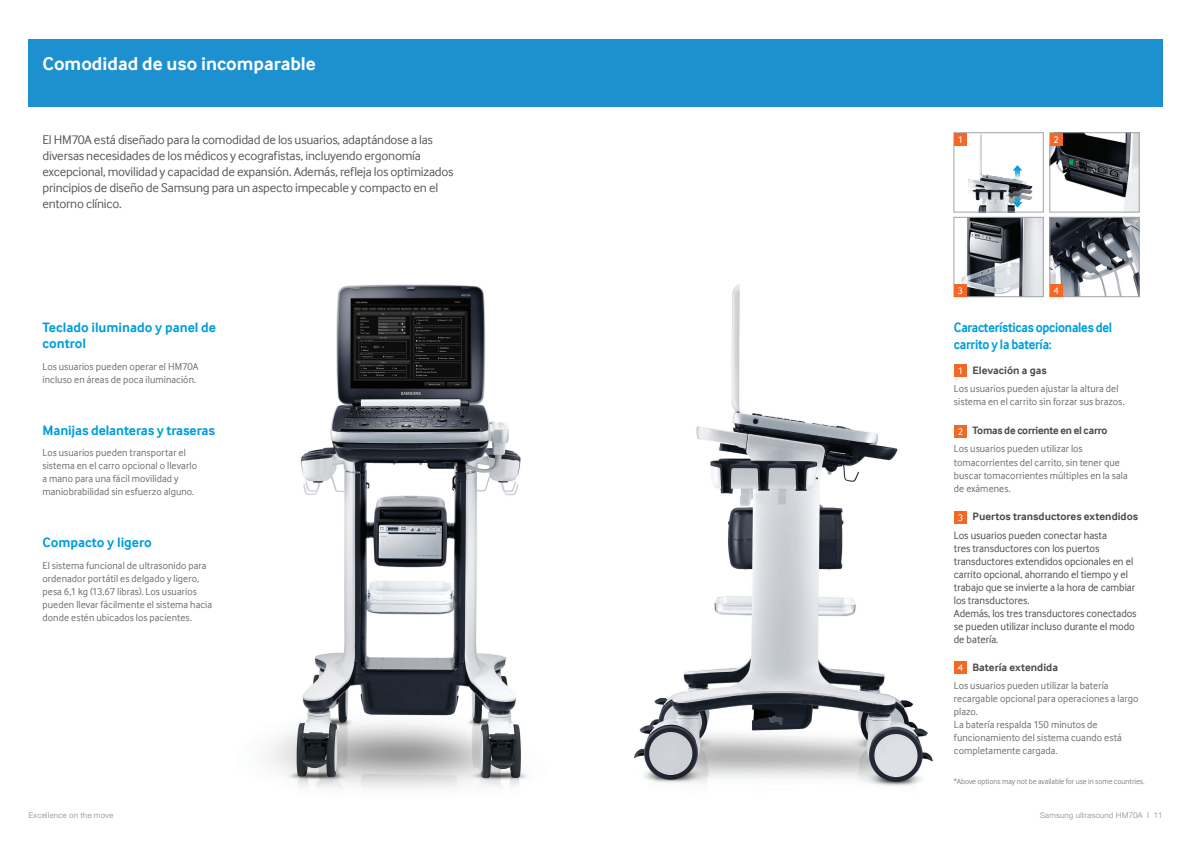
<style>
.page{position:relative;width:1191px;height:842px;background:#fff}
.page>*{position:absolute;margin:0;border:0;box-sizing:border-box;transform-origin:0 0}
.t1{font:700 19px "Samsung Inter Face";color:#fff}
.t2{font:700 14px/16px "Samsung Inter Face";letter-spacing:-.01em;color:#009fda}
.t3{font:700 14px/16.8px "Samsung Inter Face";letter-spacing:-.01em;color:#009fda;scale:.9 1}
.t4{font:13px/16px "Samsung Inter Face";letter-spacing:-.02em;color:#57585a}
.t5{font:11px/13px "Samsung Inter Face";color:#4b4c4d;scale:.95 1}
.t6{font:700 11px "Samsung Inter Face";color:#4b4c4d}
.t7{font:700 11px "Samsung Inter Face";letter-spacing:-.02em;color:#4b4c4d}
.t8{font:10.5px/13px "Samsung Inter Face";letter-spacing:.01em;color:#6c6d70;scale:.95 1}
.t9{font:10px "Samsung Inter Face";color:#fff}
.t10{font:8px "Samsung Inter Face";letter-spacing:-.01em;color:#808285;scale:.96 1}
.t11{font:8px "Helvetica Neue";color:#a1a3a6}
</style>
<div class="page">
<img style="left:1051px;top:135px;width:86px;height:75px">
<div style="left:1049px;top:133px;width:90px;height:79px;border:1px solid #a1a3a6"></div>
<div style="left:28px;top:40px;width:1134px;height:67px;background:#1d90d0"></div>
<img style="left:633px;top:284px;width:300px;height:502px">
<img style="left:267px;top:284px;width:260px;height:504px">
<div style="left:954px;top:425px;width:12px;height:13px;background:#f36827"></div>
<img style="left:961px;top:219px;width:80px;height:76px">
<div style="left:953px;top:217px;width:90px;height:80px;border:1px solid #a1a3a6"></div>
<img style="left:1051px;top:219px;width:86px;height:76px">
<div style="left:1049px;top:217px;width:90px;height:80px;border:1px solid #a1a3a6"></div>
<img style="left:966px;top:135px;width:67px;height:75px">
<div style="left:953px;top:133px;width:90px;height:79px;border:1px solid #a1a3a6"></div>
<div style="left:954px;top:364px;width:12px;height:13px;background:#f36827"></div>
<div style="left:954px;top:511px;width:12px;height:13px;background:#f36827"></div>
<div style="left:954px;top:661px;width:12px;height:13px;background:#f36827"></div>
<div style="left:954px;top:133px;width:12px;height:13px;background:#f36827"></div>
<div style="left:1049px;top:133px;width:13px;height:13px;background:#f36827"></div>
<div style="left:953px;top:284px;width:13px;height:13px;background:#f36827"></div>
<div style="left:1049px;top:284px;width:13px;height:13px;background:#f36827"></div>
<p class="t1" style="left:43px;top:52px;width:275px">Comodidad de uso incomparable</p>
<p class="t4" style="left:43px;top:131px;width:412px">El HM70A está diseñado para la comodidad de los usuarios, adaptándose a las diversas necesidades de los médicos y ecografistas, incluyendo ergonomía excepcional, movilidad y capacidad de expansión. Además, refleja los optimizados principios de diseño de Samsung para un aspecto impecable y compacto en el entorno clínico.</p>
<p class="t2" style="left:43px;top:319px;width:175px">Teclado iluminado y panel de control</p>
<p class="t8" style="left:43px;top:359px;width:166px">Los usuarios pueden operar el HM70A incluso en áreas de poca iluminación.</p>
<p class="t2" style="left:43px;top:422px;width:174px">Manijas delanteras y traseras</p>
<p class="t8" style="left:43px;top:446px;width:164px">Los usuarios pueden transportar el sistema en el carro opcional o llevarlo a mano para una fácil movilidad y maniobrabilidad sin esfuerzo alguno.</p>
<p class="t2" style="left:43px;top:534px;width:111px">Compacto y ligero</p>
<p class="t8" style="left:43px;top:558px;width:180px">El sistema funcional de ultrasonido para ordenador portátil es delgado y ligero, pesa 6,1 kg (13,67 libras). Los usuarios pueden llevar fácilmente el sistema hacia donde estén ubicados los pacientes.</p>
<p class="t9" style="left:957px;top:134px;width:7px">1</p>
<p class="t9" style="left:1053px;top:134px;width:7px">2</p>
<p class="t9" style="left:957px;top:285px;width:7px">3</p>
<p class="t9" style="left:1053px;top:285px;width:7px">4</p>
<p class="t3" style="left:954px;top:319px;width:177px">Características opcionales del carrito y la batería:</p>
<p class="t9" style="left:957px;top:365px;width:7px">1</p>
<p class="t6" style="left:972px;top:363px;width:76px">Elevación a gas</p>
<p class="t8" style="left:954px;top:382px;width:181px">Los usuarios pueden ajustar la altura del sistema en el carrito sin forzar sus brazos.</p>
<p class="t7" style="left:972px;top:424px;width:136px">Tomas de corriente en el carro</p>
<p class="t8" style="left:954px;top:442px;width:184px">Los usuarios pueden utilizar los tomacorrientes del carrito, sin tener que buscar tomacorrientes múltiples en la sala de exámenes.</p>
<p class="t9" style="left:957px;top:426px;width:7px">2</p>
<p class="t6" style="left:972px;top:510px;width:167px">Puertos transductores extendidos</p>
<p class="t5" style="left:954px;top:528px;width:192px">Los usuarios pueden conectar hasta<br>tres transductores con los puertos transductores extendidos opcionales en el carrito opcional, ahorrando el tiempo y el trabajo que se invierte a la hora de cambiar los transductores.</p>
<p class="t5" style="left:954px;top:606px;width:194px">Además, los tres transductores conectados se pueden utilizar incluso durante el modo de batería.</p>
<p class="t9" style="left:957px;top:512px;width:7px">3</p>
<p class="t6" style="left:972px;top:660px;width:87px">Batería extendida</p>
<p class="t8" style="left:954px;top:679px;width:196px">Los usuarios pueden utilizar la batería recargable opcional para operaciones a largo plazo.</p>
<p class="t8" style="left:954px;top:718px;width:178px">La batería respalda 150 minutos de funcionamiento del sistema cuando está completamente cargada.</p>
<p class="t9" style="left:957px;top:662px;width:7px">4</p>
<p class="t10" style="left:954px;top:777px;width:200px">*Above options may not be available for use in some countries.</p>
<p class="t11" style="left:28px;top:811px;width:87px">Excellence on the move</p>
<p class="t11" style="left:1039px;top:811px;width:124px">Samsung ultrasound HM70A I 11</p>
</div>
